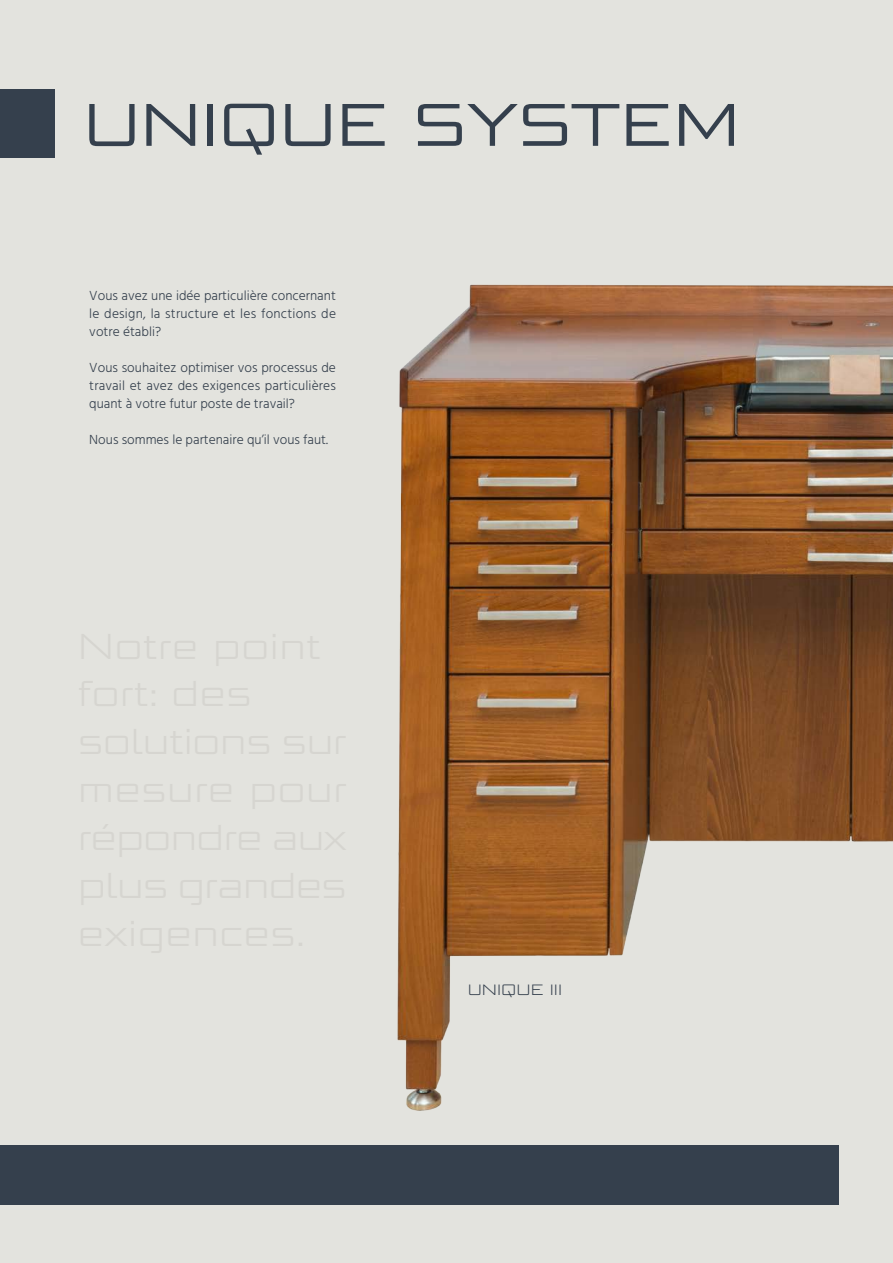
<style>
.page{position:relative;width:893px;height:1263px;background:#e3e3de}
.page>*{position:absolute;margin:0;border:0;box-sizing:border-box;transform-origin:0 0}
.t1{font:60px "Bunken Tech Sans Std Wide";color:#35404d}
.t2{font:300 15px "Bunken Tech Sans Std Wide";color:#35404d}
.t3{font:300 13.5px/18px "Hind";color:#35404d;text-align:justify}
</style>
<div class="page">
<img style="left:397px;top:284px;width:496px;height:827px">
<div style="left:0;top:89px;width:54px;height:68px;background:#35404d"></div>
<div style="left:0;top:1145px;width:839px;height:60px;background:#35404d"></div>
<h1 class="t1" style="left:83px;top:88px;width:658px">UNIQUE SYSTEM</h1>
<p class="t3" style="left:89px;top:287px;width:248px">Vous avez une idée particulière concernant le design, la structure et les fonctions de votre établi?</p>
<p class="t3" style="left:89px;top:359px;width:248px">Vous souhaitez optimiser vos processus de travail et avez des exigences particulières quant à votre futur poste de travail?</p>
<p class="t3" style="left:89px;top:431px;width:240px">Nous sommes le partenaire qu’il vous faut.</p>
<p class="t2" style="left:468px;top:981px;width:96px">UNIQUE III</p>
</div>
